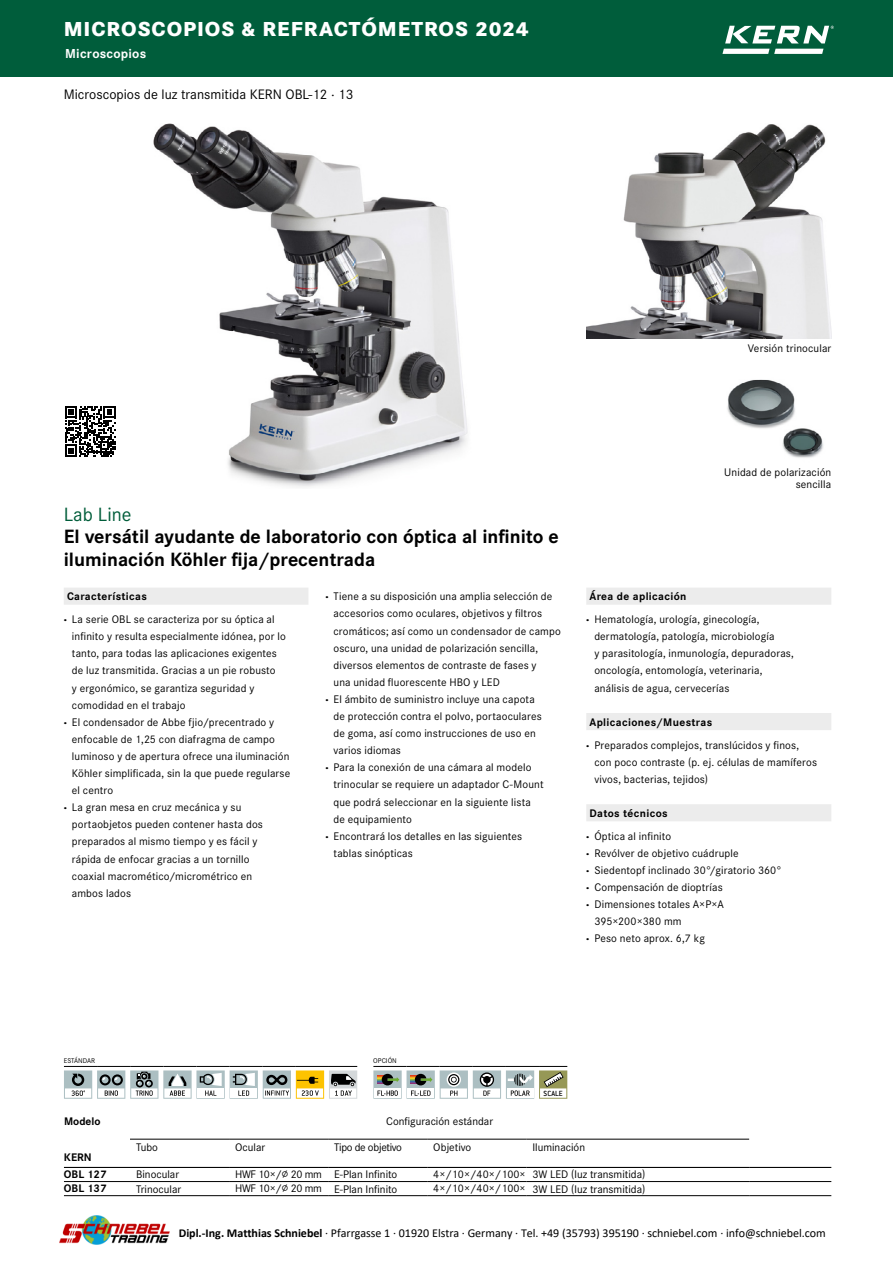
<style>
.page{position:relative;width:893px;height:1263px;background:#fff}
.page>*{position:absolute;margin:0;border:0;box-sizing:border-box;transform-origin:0 0}
.t1{font:800 21px "Corporate S Pro";letter-spacing:.045em;color:#fff}
.t2{font:700 19.95px/22.8px "Corporate S Pro";color:#000}
.t3{font:19.95px "Corporate S Pro";color:#005d3a}
.t4{font:14.25px "Corporate S Pro";color:#000}
.t5{font:700 13.5px "Corporate S Pro";letter-spacing:.015em;color:#fff}
.t6{font:12px "Calibri";letter-spacing:-.005em;color:#000}
.t7{font:12px "Corporate S Pro";letter-spacing:.015em;color:#000}
.t8{font:11.4px/22.8px "Corporate S Pro";letter-spacing:.015em;color:#000}
.t9{font:700 11.4px/17.1px "Corporate S Pro";color:#000}
.t10{font:11.4px "Corporate S Pro";letter-spacing:-.03em;color:#000}
.t11{font:500 8.25px "Conduit ITC";letter-spacing:.01em;color:#000}
.t12{font:7.2px "Corporate S Pro";color:#000}
.s1{font-weight:700}
.s2{font-weight:800}
</style>
<div class="page">
<hr style="left:427px;top:1181px;width:99px;height:1px;background:#000">
<hr style="left:64px;top:1181px;width:66px;height:1px;background:#000">
<hr style="left:64px;top:1195px;width:66px;height:1px;background:#000">
<hr style="left:427px;top:1195px;width:99px;height:1px;background:#000">
<hr style="left:749px;top:1181px;width:82px;height:1px;background:#000">
<hr style="left:749px;top:1195px;width:82px;height:1px;background:#000">
<hr style="left:130px;top:1181px;width:99px;height:1px;background:#000">
<hr style="left:229px;top:1181px;width:99px;height:1px;background:#000">
<hr style="left:328px;top:1181px;width:99px;height:1px;background:#000">
<hr style="left:526px;top:1181px;width:223px;height:1px;background:#000">
<hr style="left:130px;top:1195px;width:99px;height:1px;background:#000">
<hr style="left:229px;top:1195px;width:99px;height:1px;background:#000">
<hr style="left:328px;top:1195px;width:99px;height:1px;background:#000">
<hr style="left:526px;top:1195px;width:223px;height:1px;background:#000">
<hr style="left:130px;top:1139px;width:99px;height:1px;background:#000">
<hr style="left:229px;top:1139px;width:99px;height:1px;background:#000">
<hr style="left:328px;top:1139px;width:99px;height:1px;background:#000">
<hr style="left:427px;top:1139px;width:99px;height:1px;background:#000">
<hr style="left:526px;top:1139px;width:223px;height:1px;background:#000">
<hr style="left:64px;top:1167px;width:66px;height:1px;background:#000">
<hr style="left:130px;top:1167px;width:99px;height:1px;background:#000">
<hr style="left:229px;top:1167px;width:99px;height:1px;background:#000">
<hr style="left:328px;top:1167px;width:99px;height:1px;background:#000">
<hr style="left:427px;top:1167px;width:99px;height:1px;background:#000">
<hr style="left:526px;top:1167px;width:223px;height:1px;background:#000">
<hr style="left:749px;top:1167px;width:82px;height:1px;background:#000">
<img style="left:586px;top:124px;width:245px;height:215px">
<img style="left:727px;top:379px;width:97px;height:79px">
<img style="left:153px;top:123px;width:315px;height:364px">
<svg style="left:64px;top:1066px;width:293px;height:33px"></svg>
<svg style="left:373px;top:1066px;width:194px;height:33px"></svg>
<div style="left:586px;top:588px;width:245px;height:17px;background:#ececec"></div>
<div style="left:586px;top:713px;width:245px;height:17px;background:#ececec"></div>
<div style="left:586px;top:804px;width:245px;height:17px;background:#ececec"></div>
<div style="left:64px;top:588px;width:244px;height:17px;background:#ececec"></div>
<svg style="left:65px;top:406px;width:50px;height:51px"></svg>
<div style="left:0;top:0;width:893px;height:76px;background:#005d3b"></div>
<svg style="left:722px;top:49px;width:101px;height:5px"></svg>
<svg style="left:725px;top:26px;width:109px;height:17px"></svg>
<img style="left:59px;top:1215px;width:111px;height:30px">
<h1 class="t1" style="left:64px;top:12px;width:466px">MICROSCOPIOS &amp; REFRACTÓMETROS 2024</h1>
<p class="t5" style="left:65px;top:43px;width:83px">Microscopios</p>
<p class="t4" style="left:64px;top:84px;width:291px">Microscopios de luz transmitida KERN OBL-12 · 13</p>
<p class="t8" style="left:748px;top:336px;width:85px">Versión trinocular</p>
<h2 class="t3" style="left:64px;top:499px;width:69px">Lab Line</h2>
<h2 class="t2" style="left:64px;top:524px;width:497px">El versátil ayudante de laboratorio con óptica al infinito e iluminación Köhler fija/precentrada</h2>
<p class="t8" style="left:64px;top:584px;width:212px"><span class="s1">Características<br></span><span class="s2">·</span> La serie OBL se caracteriza por su óptica al</p>
<p class="t8" style="left:72px;top:624px;width:215px">infinito y resulta especialmente idónea, por lo</p>
<p class="t8" style="left:72px;top:641px;width:207px">tanto, para todas las aplicaciones exigentes</p>
<p class="t8" style="left:72px;top:658px;width:205px">de luz transmitida. Gracias a un pie robusto</p>
<p class="t8" style="left:72px;top:675px;width:184px">y ergonómico, se garantiza seguridad y</p>
<p class="t8" style="left:72px;top:693px;width:115px">comodidad en el trabajo</p>
<p class="t8" style="left:64px;top:710px;width:212px"><span class="s2">·</span> El condensador de Abbe fjio/precentrado y</p>
<p class="t8" style="left:72px;top:727px;width:204px">enfocable de 1,25 con diafragma de campo</p>
<p class="t8" style="left:72px;top:744px;width:219px">luminoso y de apertura ofrece una iluminación</p>
<p class="t8" style="left:72px;top:761px;width:220px">Köhler simplificada, sin la que puede regularse</p>
<p class="t8" style="left:72px;top:778px;width:43px">el centro</p>
<p class="t8" style="left:64px;top:795px;width:179px"><span class="s2">·</span> La gran mesa en cruz mecánica y su</p>
<p class="t8" style="left:72px;top:812px;width:193px">portaobjetos pueden contener hasta dos</p>
<p class="t8" style="left:72px;top:829px;width:187px">preparados al mismo tiempo y es fácil y</p>
<p class="t8" style="left:72px;top:846px;width:179px">rápida de enfocar gracias a un tornillo</p>
<p class="t8" style="left:72px;top:864px;width:182px">coaxial macromético/micrométrico en</p>
<p class="t8" style="left:72px;top:881px;width:61px">ambos lados</p>
<p class="t8" style="left:325px;top:584px;width:229px"><span class="s2">·</span> Tiene a su disposición una amplia selección de</p>
<p class="t8" style="left:333px;top:601px;width:210px">accesorios como oculares, objetivos y filtros</p>
<p class="t8" style="left:333px;top:618px;width:229px">cromáticos; así como un condensador de campo</p>
<p class="t8" style="left:333px;top:636px;width:206px">oscuro, una unidad de polarización sencilla,</p>
<p class="t8" style="left:333px;top:653px;width:205px">diversos elementos de contraste de fases y</p>
<p class="t8" style="left:333px;top:670px;width:168px">una unidad fluorescente HBO y LED</p>
<p class="t8" style="left:325px;top:687px;width:211px"><span class="s2">·</span> El ámbito de suministro incluye una capota</p>
<p class="t8" style="left:333px;top:704px;width:210px">de protección contra el polvo, portaoculares</p>
<p class="t8" style="left:333px;top:721px;width:204px">de goma, así como instrucciones de uso en</p>
<p class="t8" style="left:333px;top:738px;width:69px">varios idiomas</p>
<p class="t8" style="left:325px;top:755px;width:208px"><span class="s2">·</span> Para la conexión de una cámara al modelo</p>
<p class="t8" style="left:333px;top:772px;width:212px">trinocular se requiere un adaptador C-Mount</p>
<p class="t8" style="left:333px;top:789px;width:199px">que podrá seleccionar en la siguiente lista</p>
<p class="t8" style="left:333px;top:807px;width:80px">de equipamiento</p>
<p class="t8" style="left:325px;top:824px;width:198px"><span class="s2">·</span> Encontrará los detalles en las siguientes</p>
<p class="t8" style="left:333px;top:841px;width:81px">tablas sinópticas</p>
<p class="t8" style="left:724px;top:466px;width:109px;line-height:11.4px;text-align:right">Unidad de polarización sencilla</p>
<p class="t8" style="left:586px;top:584px;width:175px"><span class="s1">Área de aplicación<br></span><span class="s2">·</span> Hematología, urología, ginecología,</p>
<p class="t8" style="left:594px;top:627px;width:201px;line-height:17.1px">dermatología, patología, microbiología<br>y parasitología, inmunología, depuradoras, oncología, entomología, veterinaria, análisis de agua, cervecerías</p>
<p class="t8" style="left:586px;top:710px;width:214px"><span class="s1">Aplicaciones/Muestras<br></span><span class="s2">·</span> Preparados complejos, translúcidos y finos,</p>
<p class="t8" style="left:594px;top:752px;width:224px;line-height:17.1px">con poco contraste (p. ej. células de mamíferos vivos, bacterias, tejidos)</p>
<p class="t8" style="left:586px;top:801px;width:87px"><span class="s1">Datos técnicos<br></span><span class="s2">·</span> Óptica al infinito</p>
<p class="t8" style="left:586px;top:841px;width:154px"><span class="s2">·</span> Revólver de objetivo cuádruple</p>
<p class="t8" style="left:586px;top:858px;width:197px"><span class="s2">·</span> Siedentopf inclinado 30°/giratorio 360°</p>
<p class="t8" style="left:586px;top:875px;width:138px"><span class="s2">·</span> Compensación de dioptrías</p>
<p class="t8" style="left:586px;top:892px;width:139px"><span class="s2">·</span> Dimensiones totales A×P×A</p>
<p class="t8" style="left:594px;top:909px;width:89px">395×200×380 mm</p>
<p class="t8" style="left:586px;top:926px;width:120px"><span class="s2">·</span> Peso neto aprox. 6,7 kg</p>
<p class="t12" style="left:64px;top:1055px;width:33px">ESTÁNDAR</p>
<p class="t12" style="left:373px;top:1055px;width:25px">OPCIÓN</p>
<p class="t11" style="left:544px;top:1088px;width:21px">SCALE</p>
<p class="t9" style="left:64px;top:1112px;width:38px">Modelo</p>
<p class="t8" style="left:386px;top:1109px;width:108px">Configuración estándar</p>
<p class="t8" style="left:136px;top:1135px;width:23px">Tubo</p>
<p class="t8" style="left:235px;top:1135px;width:32px">Ocular</p>
<p class="t10" style="left:334px;top:1139px;width:69px">Tipo de objetivo</p>
<p class="t8" style="left:433px;top:1135px;width:40px">Objetivo</p>
<p class="t8" style="left:532px;top:1135px;width:54px">Iluminación</p>
<p class="t8" style="left:136px;top:1162px;width:44px">Binocular</p>
<p class="t8" style="left:334px;top:1162px;width:65px">E-Plan Infinito</p>
<p class="t8" style="left:532px;top:1162px;width:115px">3W LED (luz transmitida)</p>
<p class="t8" style="left:136px;top:1176px;width:47px">Trinocular</p>
<p class="t8" style="left:334px;top:1176px;width:65px">E-Plan Infinito</p>
<p class="t8" style="left:532px;top:1176px;width:115px">3W LED (luz transmitida)</p>
<p class="t9" style="left:64px;top:1148px;width:44px">KERN<br>OBL 127</p>
<p class="t8" style="left:235px;top:1162px;width:88px">HWF 10×/∅ 20 mm</p>
<p class="t8" style="left:433px;top:1162px;width:94px">4×/10×/40×/100×</p>
<p class="t9" style="left:64px;top:1179px;width:44px">OBL 137</p>
<p class="t8" style="left:235px;top:1176px;width:88px">HWF 10×/∅ 20 mm</p>
<p class="t8" style="left:433px;top:1176px;width:94px">4×/10×/40×/100×</p>
<p class="t6" style="left:179px;top:1228px;width:649px"><span class="s1">Dipl.-Ing. Matthias Schniebel</span> · Pfarrgasse 1 · 01920 Elstra · Germany · Tel. +49 (35793) 395190 · schniebel.com · info@schniebel.com</p>
<p class="t7" style="left:64px;top:1227px;width:644px">KERN &amp; SOHN GmbH · Ziegelei 1 · 72336 Balingen · Alemania · Tel. +49 7433 9933 - 0 · www.kern-sohn.com · info@kern-sohn.com</p>
</div>
